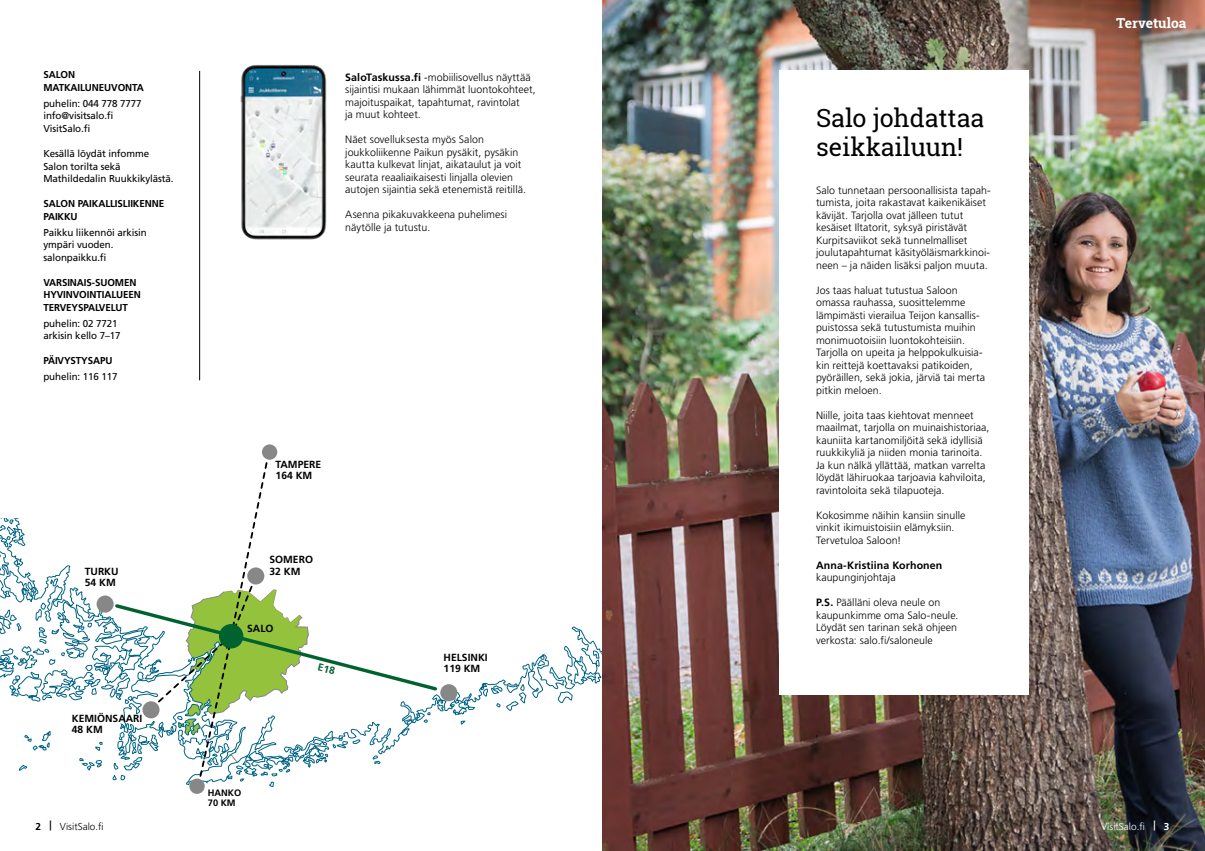
<style>
.page{position:relative;width:1205px;height:851px;background:#fff}
.page>*{position:absolute;margin:0;border:0;box-sizing:border-box;transform-origin:0 0}
.Artikkeli_otsikot_H1{font:25px/28.8px "Roboto Slab";color:#000}
.t1{font:700 13.75px "Roboto Slab";color:#fff}
.Leipäteksti{font:300 10.62px/12.5px "Frutiger LT Std";letter-spacing:.005em;color:#000}
.Leipäteksti-2{font:700 10.62px "Frutiger LT Std";letter-spacing:.01em;color:#000}
.t2{font:700 10.38px/11.2px "Frutiger LT Pro";color:#000}
.t3{font:10px/12.5px "Frutiger LT Std";letter-spacing:-.01em;color:#000}
.t4{font:700 10px/12.5px "Frutiger LT Std";letter-spacing:-.01em;color:#000}
.t5{font:300 10px "Frutiger LT Std";color:#000}
.t6{font:300 10px "Frutiger LT Std";color:#fff}
.t7{font:700 9.25px/10px "Frutiger LT Pro";color:#000}
.s1{font-weight:700}
</style>
<div class="page">
<div style="left:189px;top:778px;width:16px;height:15px;background:#878787;border-radius:50%"></div>
<hr style="left:199px;top:71px;width:1px;height:309px;background:#000">
<img style="left:602px;top:0;width:603px;height:850px">
<div style="left:779px;top:70px;width:249px;height:624px;background:#fff"></div>
<img style="left:240px;top:64px;width:87px;height:176px">
<svg style="left:0;top:444px;width:602px;height:342px"></svg>
<p class="t4" style="left:43px;top:69px;width:102px">SALON<br>MATKAILUNEUVONTA</p>
<p class="t3" style="left:43px;top:97px;width:100px">puhelin: 044 778 7777</p>
<p class="t3" style="left:43px;top:110px;width:72px">info@visitsalo.fi</p>
<p class="t3" style="left:43px;top:122px;width:48px">VisitSalo.fi</p>
<p class="t3" style="left:43px;top:147px;width:107px">Kesällä löydät infomme</p>
<p class="t3" style="left:43px;top:160px;width:79px">Salon torilta sekä</p>
<p class="t3" style="left:43px;top:172px;width:132px">Mathildedalin Ruukkikylästä.</p>
<p class="t4" style="left:43px;top:197px;width:122px">SALON PAIKALLISLIIKENNE<br>PAIKKU</p>
<p class="t3" style="left:43px;top:226px;width:105px">Paikku liikennöi arkisin ympäri vuoden. salonpaikku.fi</p>
<p class="t4" style="left:43px;top:276px;width:99px">VARSINAIS-SUOMEN<br>HYVINVOINTIALUEEN<br>TERVEYSPALVELUT</p>
<p class="t3" style="left:43px;top:317px;width:76px">puhelin: 02 7721</p>
<p class="t3" style="left:43px;top:329px;width:79px">arkisin kello 7–17</p>
<p class="t4" style="left:43px;top:354px;width:71px">PÄIVYSTYSAPU</p>
<p class="t3" style="left:43px;top:370px;width:76px">puhelin: 116 117</p>
<p class="t2" style="left:85px;top:566px;width:35px">TURKU<br>54 KM</p>
<p class="t2" style="left:72px;top:712px;width:72px">KEMIÖNSAARI<br>48 KM</p>
<p class="t5" style="left:35px;top:820px;width:70px"><span class="s1">2 |</span> VisitSalo.fi</p>
<p class="Leipäteksti" style="left:345px;top:71px;width:192px"><span class="s1">SaloTaskussa.fi</span> -mobiilisovellus näyttää sijaintisi mukaan lähimmät luontokohteet, majoituspaikat, tapahtumat, ravintolat<br>ja muut kohteet.</p>
<p class="Leipäteksti" style="left:345px;top:133px;width:182px">Näet sovelluksesta myös Salon joukkoliikenne Paikun pysäkit, pysäkin kautta kulkevat linjat, aikataulut ja voit seurata reaaliaikaisesti linjalla olevien autojen sijaintia sekä etenemistä reitillä.</p>
<p class="Leipäteksti" style="left:345px;top:208px;width:163px">Asenna pikakuvakkeena puhelimesi näytölle ja tutustu.</p>
<p class="t2" style="left:276px;top:459px;width:47px">TAMPERE<br>164 KM</p>
<p class="t2" style="left:269px;top:554px;width:45px">SOMERO<br>32 KM</p>
<p class="t2" style="left:247px;top:622px;width:28px">SALO</p>
<p class="t7" style="left:208px;top:787px;width:35px">HANKO<br>70 KM</p>
<p class="t2" style="left:444px;top:651px;width:46px">HELSINKI<br>119 KM</p>
<h1 class="Artikkeli_otsikot_H1" style="left:816px;top:103px;width:170px">Salo johdattaa seikkailuun!</h1>
<p class="Leipäteksti" style="left:816px;top:184px;width:176px">Salo tunnetaan persoonallisista tapah&shy;tumista, joita rakastavat kaikenikäiset kävijät. Tarjolla ovat jälleen tutut kesäiset Iltatorit, syksyä piristävät Kurpitsaviikot sekä tunnelmalliset joulutapahtumat käsityöläismarkkinoi&shy;neen – ja näiden lisäksi paljon muuta.</p>
<p class="Leipäteksti" style="left:816px;top:284px;width:171px">Jos taas haluat tutustua Saloon omassa rauhassa, suosittelemme lämpimästi vierailua Teijon kansallis&shy;puistossa sekä tutustumista muihin monimuotoisiin luontokohteisiin.<br>Tarjolla on upeita ja helppokulkuisia&shy;kin reittejä koettavaksi patikoiden, pyöräillen, sekä jokia, järviä tai merta pitkin meloen.</p>
<p class="Leipäteksti" style="left:816px;top:409px;width:175px">Niille, joita taas kiehtovat menneet maailmat, tarjolla on muinaishistoriaa, kauniita kartanomiljöitä sekä idyllisiä ruukkikyliä ja niiden monia tarinoita.<br>Ja kun nälkä yllättää, matkan varrelta löydät lähiruokaa tarjoavia kahviloita, ravintoloita sekä tilapuoteja.</p>
<p class="Leipäteksti" style="left:816px;top:509px;width:151px">Kokosimme näihin kansiin sinulle vinkit ikimuistoisiin elämyksiin.</p>
<p class="Leipäteksti" style="left:816px;top:534px;width:87px">Tervetuloa Saloon!</p>
<p class="Leipäteksti-2" style="left:816px;top:558px;width:128px">Anna-Kristiina Korhonen</p>
<p class="Leipäteksti" style="left:816px;top:571px;width:81px">kaupunginjohtaja</p>
<p class="Leipäteksti" style="left:816px;top:596px;width:144px"><span class="s1">P.S.</span> Päälläni oleva neule on kaupunkimme oma Salo-neule.<br>Löydät sen tarinan sekä ohjeen verkosta: salo.fi/saloneule</p>
<p class="t1" style="left:1116px;top:13px;width:72px">Tervetuloa</p>
<p class="t6" style="left:1101px;top:820px;width:70px">VisitSalo.fi <span class="s1">| 3</span></p>
</div>
